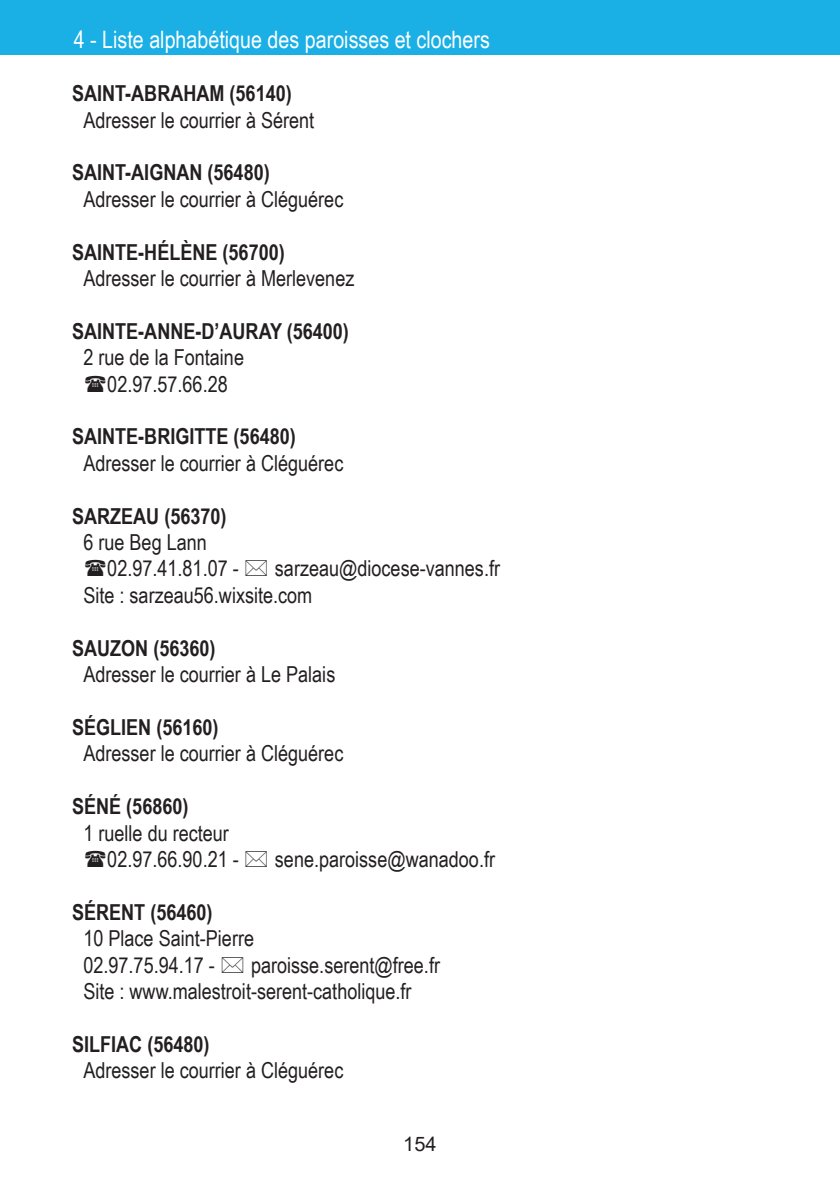
<style>
.page{position:relative;width:840px;height:1191px;background:#fff}
.page>*{position:absolute;margin:0;border:0;box-sizing:border-box;transform-origin:0 0}
.t1{font:24px "Arial Narrow";color:#fff}
.t2{font:22px/26.4px "Arial Narrow";color:#231f20}
.t3{font:700 22px "Arial Narrow";color:#231f20}
.t4{font:20px "Arial";color:#231f20}
</style>
<div class="page">
<div style="left:0;top:0;width:839px;height:55px;background:#1aafe5"></div>
<p class="t1" style="left:74px;top:22px;width:417px">4 - Liste alphabétique des paroisses et clochers</p>
<p class="t3" style="left:72px;top:77px;width:221px">SAINT-ABRAHAM (56140)</p>
<p class="t2" style="left:83px;top:106px;width:232px">Adresser le courrier à Sérent</p>
<p class="t3" style="left:72px;top:156px;width:199px">SAINT-AIGNAN (56480)</p>
<p class="t2" style="left:83px;top:185px;width:261px">Adresser le courrier à Cléguérec</p>
<p class="t3" style="left:72px;top:235px;width:214px">SAINTE-HÉLÈNE (56700)</p>
<p class="t2" style="left:83px;top:264px;width:272px">Adresser le courrier à Merlevenez</p>
<p class="t3" style="left:72px;top:314px;width:278px">SAINTE-ANNE-D’AURAY (56400)</p>
<p class="t2" style="left:83px;top:343px;width:162px;text-align:center">2 rue de la Fontaine<br>02.97.57.66.28</p>
<p class="t3" style="left:72px;top:420px;width:225px">SAINTE-BRIGITTE (56480)</p>
<p class="t2" style="left:83px;top:449px;width:261px">Adresser le courrier à Cléguérec</p>
<p class="t3" style="left:72px;top:499px;width:156px">SARZEAU (56370)</p>
<p class="t2" style="left:107px;top:528px;width:133px;text-indent:-24px">6 rue Beg Lann<br>02.97.41.81.07 -</p>
<p class="t2" style="left:83px;top:554px;width:418px;text-indent:191px">sarzeau@diocese-vannes.fr<br>Site : sarzeau56.wixsite.com</p>
<p class="t3" style="left:72px;top:631px;width:145px">SAUZON (56360)</p>
<p class="t2" style="left:83px;top:660px;width:253px">Adresser le courrier à Le Palais</p>
<p class="t3" style="left:72px;top:710px;width:148px">SÉGLIEN (56160)</p>
<p class="t2" style="left:83px;top:739px;width:261px">Adresser le courrier à Cléguérec</p>
<p class="t3" style="left:72px;top:789px;width:118px">SÉNÉ (56860)</p>
<p class="t2" style="left:107px;top:818px;width:133px;text-indent:-24px">1 ruelle du recteur<br>02.97.66.90.21 -</p>
<p class="t2" style="left:275px;top:845px;width:221px">sene.paroisse@wanadoo.fr</p>
<p class="t3" style="left:72px;top:895px;width:142px">SÉRENT (56460)</p>
<p class="t2" style="left:83px;top:924px;width:172px">10 Place Saint-Pierre<br>02.97.75.94.17 -</p>
<p class="t2" style="left:83px;top:950px;width:358px;text-indent:167px">paroisse.serent@free.fr<br>Site : www.malestroit-serent-catholique.fr</p>
<p class="t3" style="left:72px;top:1027px;width:139px">SILFIAC (56480)</p>
<p class="t2" style="left:83px;top:1056px;width:261px">Adresser le courrier à Cléguérec</p>
<p class="t4" style="left:403px;top:1130px;width:35px">154</p>
</div>
